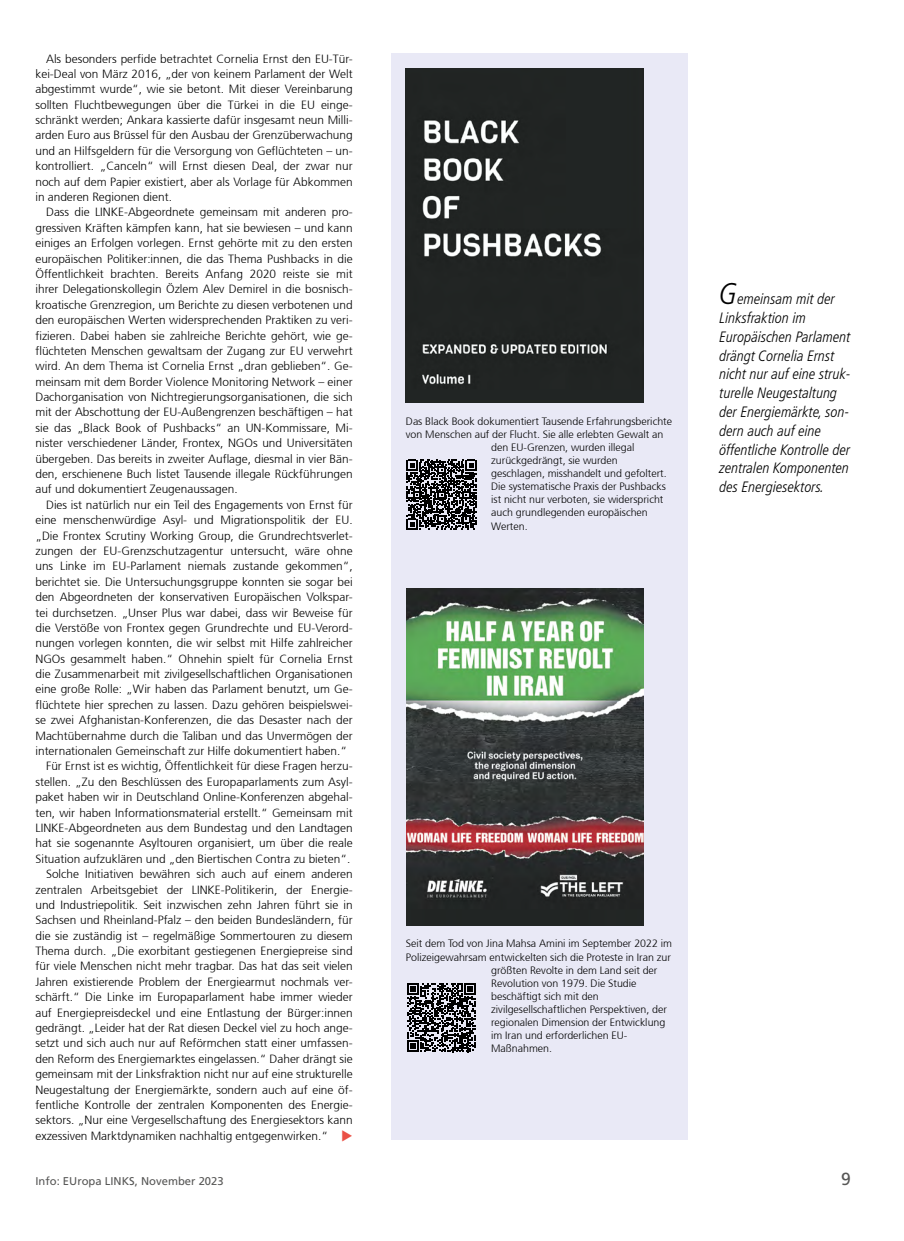
<style>
.page{position:relative;width:904px;height:1241px;background:#fff}
.page>*{position:absolute;margin:0;border:0;box-sizing:border-box;transform-origin:0 0}
.t1{font:17.5px "Frutiger";color:#575756}
.t2{font:italic 300 condensed 15px/18.8px "Frutiger LT Pro";color:#000}
.t3{font:300 11.88px/15.4px "Frutiger 45";color:#000;text-align:justify}
.t4{font:11.25px "Frutiger";color:#575756}
.t5{font:300 10.62px "Frutiger 45";color:#000}
.s1{font-size:30px}
</style>
<div class="page">
<div style="left:392px;top:53px;width:295px;height:1086px;background:#e9e9f6"></div>
<img style="left:406px;top:69px;width:237px;height:333px">
<img style="left:406px;top:588px;width:237px;height:337px">
<svg style="left:406px;top:459px;width:70px;height:70px"></svg>
<svg style="left:407px;top:983px;width:69px;height:68px"></svg>
<p class="t3" style="left:35px;top:51px;width:319px;text-indent:11px">Als besonders perfide betrachtet Cornelia Ernst den EU-Tür&shy;kei-Deal von März 2016, „der von keinem Parlament der Welt abgestimmt wurde“, wie sie betont. Mit dieser Vereinbarung sollten Fluchtbewegungen über die Türkei in die EU einge&shy;schränkt werden; Ankara kassierte dafür insgesamt neun Milli&shy;arden Euro aus Brüssel für den Ausbau der Grenzüberwachung und an Hilfsgeldern für die Versorgung von Geflüchteten – un&shy;kontrolliert. „Canceln“ will Ernst diesen Deal, der zwar nur noch auf dem Papier existiert, aber als Vorlage für Abkommen in anderen Regionen dient.</p>
<p class="t3" style="left:35px;top:205px;width:319px;text-indent:11px">Dass die LINKE-Abgeordnete gemeinsam mit anderen pro&shy;gressiven Kräften kämpfen kann, hat sie bewiesen – und kann einiges an Erfolgen vorlegen. Ernst gehörte mit zu den ersten europäischen Politiker:innen, die das Thema Pushbacks in die Öffentlichkeit brachten. Bereits Anfang 2020 reiste sie mit ihrer Delegationskollegin Özlem Alev Demirel in die bosnisch&shy;kroatische Grenzregion, um Berichte zu diesen verbotenen und den europäischen Werten widersprechenden Praktiken zu veri&shy;fizieren. Dabei haben sie zahlreiche Berichte gehört, wie ge&shy;flüchteten Menschen gewaltsam der Zugang zur EU verwehrt wird. An dem Thema ist Cornelia Ernst „dran geblieben“. Ge&shy;meinsam mit dem Border Violence Monitoring Network – einer Dachorganisation von Nichtregierungsorganisationen, die sich mit der Abschottung der EU-Außengrenzen beschäftigen – hat sie das „Black Book of Pushbacks“ an UN-Kommissare, Mi&shy;nister verschiedener Länder, Frontex, NGOs und Universitäten übergeben. Das bereits in zweiter Auflage, diesmal in vier Bän&shy;den, erschienene Buch listet Tausende illegale Rückführungen auf und dokumentiert Zeugenaussagen.</p>
<p class="t3" style="left:46px;top:497px;width:308px">Dies ist natürlich nur ein Teil des Engagements von Ernst für</p>
<p class="t3" style="left:35px;top:512px;width:319px">eine menschenwürdige Asyl- und Migrationspolitik der EU.</p>
<p class="t3" style="left:35px;top:528px;width:319px">„Die Frontex Scrutiny Working Group, die Grundrechtsverlet-</p>
<p class="t3" style="left:35px;top:543px;width:319px">zungen der EU-Grenzschutzagentur untersucht, wäre ohne</p>
<p class="t3" style="left:35px;top:558px;width:319px">uns Linke im EU-Parlament niemals zustande gekommen“,</p>
<p class="t3" style="left:35px;top:574px;width:319px">berichtet sie. Die Untersuchungsgruppe konnten sie sogar bei</p>
<p class="t3" style="left:35px;top:589px;width:319px">den Abgeordneten der konservativen Europäischen Volkspar-</p>
<p class="t3" style="left:35px;top:605px;width:319px">tei durchsetzen. „Unser Plus war dabei, dass wir Beweise für</p>
<p class="t3" style="left:35px;top:620px;width:319px">die Verstöße von Frontex gegen Grundrechte und EU-Verord-</p>
<p class="t3" style="left:35px;top:635px;width:319px">nungen vorlegen konnten, die wir selbst mit Hilfe zahlreicher</p>
<p class="t3" style="left:35px;top:651px;width:319px">NGOs gesammelt haben.“ Ohnehin spielt für Cornelia Ernst</p>
<p class="t3" style="left:35px;top:666px;width:319px">die Zusammenarbeit mit zivilgesellschaftlichen Organisationen</p>
<p class="t3" style="left:35px;top:681px;width:319px">eine große Rolle: „Wir haben das Parlament benutzt, um Ge-</p>
<p class="t3" style="left:35px;top:697px;width:319px">flüchtete hier sprechen zu lassen. Dazu gehören beispielswei-</p>
<p class="t3" style="left:35px;top:712px;width:319px">se zwei Afghanistan-Konferenzen, die das Desaster nach der</p>
<p class="t3" style="left:35px;top:728px;width:319px">Machtübernahme durch die Taliban und das Unvermögen der</p>
<p class="t3" style="left:35px;top:743px;width:313px">internationalen Gemeinschaft zur Hilfe dokumentiert haben.“</p>
<p class="t3" style="left:46px;top:758px;width:308px">Für Ernst ist es wichtig, Öffentlichkeit für diese Fragen herzu-</p>
<p class="t3" style="left:35px;top:774px;width:319px">stellen. „Zu den Beschlüssen des Europaparlaments zum Asyl-</p>
<p class="t3" style="left:35px;top:789px;width:319px">paket haben wir in Deutschland Online-Konferenzen abgehal-</p>
<p class="t3" style="left:35px;top:804px;width:319px">ten, wir haben Informationsmaterial erstellt.“ Gemeinsam mit</p>
<p class="t3" style="left:35px;top:820px;width:319px">LINKE-Abgeordneten aus dem Bundestag und den Landtagen</p>
<p class="t3" style="left:35px;top:835px;width:319px">hat sie sogenannte Asyltouren organisiert, um über die reale</p>
<p class="t3" style="left:35px;top:851px;width:316px">Situation aufzuklären und „den Biertischen Contra zu bieten“.</p>
<p class="t3" style="left:46px;top:866px;width:308px">Solche Initiativen bewähren sich auch auf einem anderen</p>
<p class="t3" style="left:35px;top:881px;width:319px">zentralen Arbeitsgebiet der LINKE-Politikerin, der Energie-</p>
<p class="t3" style="left:35px;top:897px;width:319px">und Industriepolitik. Seit inzwischen zehn Jahren führt sie in</p>
<p class="t3" style="left:35px;top:912px;width:319px">Sachsen und Rheinland-Pfalz – den beiden Bundesländern, für</p>
<p class="t3" style="left:35px;top:927px;width:319px">die sie zuständig ist – regelmäßige Sommertouren zu diesem</p>
<p class="t3" style="left:35px;top:943px;width:319px">Thema durch. „Die exorbitant gestiegenen Energiepreise sind</p>
<p class="t3" style="left:35px;top:958px;width:319px">für viele Menschen nicht mehr tragbar. Das hat das seit vielen</p>
<p class="t3" style="left:35px;top:974px;width:319px">Jahren existierende Problem der Energiearmut nochmals ver-</p>
<p class="t3" style="left:35px;top:989px;width:319px">schärft.“ Die Linke im Europaparlament habe immer wieder</p>
<p class="t3" style="left:35px;top:1004px;width:319px">auf Energiepreisdeckel und eine Entlastung der Bürger:innen</p>
<p class="t3" style="left:35px;top:1020px;width:319px">gedrängt. „Leider hat der Rat diesen Deckel viel zu hoch ange-</p>
<p class="t3" style="left:35px;top:1035px;width:319px">setzt und sich auch nur auf Reförmchen statt einer umfassen-</p>
<p class="t3" style="left:35px;top:1050px;width:319px">den Reform des Energiemarktes eingelassen.“ Daher drängt sie</p>
<p class="t3" style="left:35px;top:1066px;width:319px">gemeinsam mit der Linksfraktion nicht nur auf eine strukturelle</p>
<p class="t3" style="left:35px;top:1081px;width:319px">Neugestaltung der Energiemärkte, sondern auch auf eine öf-</p>
<p class="t3" style="left:35px;top:1097px;width:319px">fentliche Kontrolle der zentralen Komponenten des Energie-</p>
<p class="t3" style="left:35px;top:1112px;width:319px">sektors. „Nur eine Vergesellschaftung des Energiesektors kann</p>
<p class="t3" style="left:35px;top:1127px;width:294px">exzessiven Marktdynamiken nachhaltig entgegenwirken.“</p>
<p class="t5" style="left:406px;top:415px;width:268px">Das Black Book dokumentiert Tausende Erfahrungsberichte</p>
<p class="t5" style="left:406px;top:428px;width:259px">von Menschen auf der Flucht. Sie alle erlebten Gewalt an</p>
<p class="t5" style="left:491px;top:441px;width:145px">den EU-Grenzen, wurden illegal</p>
<p class="t5" style="left:491px;top:454px;width:128px">zurückgedrängt, sie wurden</p>
<p class="t5" style="left:491px;top:467px;width:177px">geschlagen, misshandelt und gefoltert.</p>
<p class="t5" style="left:491px;top:480px;width:176px">Die systematische Praxis der Pushbacks</p>
<p class="t5" style="left:491px;top:493px;width:174px">ist nicht nur verboten, sie widerspricht</p>
<p class="t5" style="left:491px;top:506px;width:158px">auch grundlegenden europäischen</p>
<p class="t5" style="left:491px;top:520px;width:38px">Werten.</p>
<p class="t2" style="left:719px;top:290px;width:132px"><span class="s1">G</span>emeinsam mit der<br>Linksfraktion im<br>Europäischen Parlament drängt Cornelia Ernst nicht nur auf eine struk&shy;turelle Neugestaltung der Energiemärkte, son&shy;dern auch auf eine öffentliche Kontrolle der zentralen Komponenten des Energiesektors.</p>
<p class="t5" style="left:406px;top:937px;width:267px">Seit dem Tod von Jina Mahsa Amini im September 2022 im</p>
<p class="t5" style="left:406px;top:950px;width:266px">Polizeigewahrsam entwickelten sich die Proteste in Iran zur</p>
<p class="t5" style="left:491px;top:963px;width:168px">größten Revolte in dem Land seit der</p>
<p class="t5" style="left:491px;top:976px;width:147px">Revolution von 1979. Die Studie</p>
<p class="t5" style="left:491px;top:990px;width:109px">beschäftigt sich mit den</p>
<p class="t5" style="left:491px;top:1003px;width:177px">zivilgesellschaftlichen Perspektiven, der</p>
<p class="t5" style="left:491px;top:1016px;width:176px">regionalen Dimension der Entwicklung</p>
<p class="t5" style="left:491px;top:1029px;width:138px">im Iran und erforderlichen EU-</p>
<p class="t5" style="left:491px;top:1042px;width:62px">Maßnahmen.</p>
<p class="t4" style="left:35px;top:1174px;width:190px">Info: EUropa LINKS, November 2023</p>
<h1 class="t1" style="left:841px;top:1168px;width:11px">9</h1>
</div>
